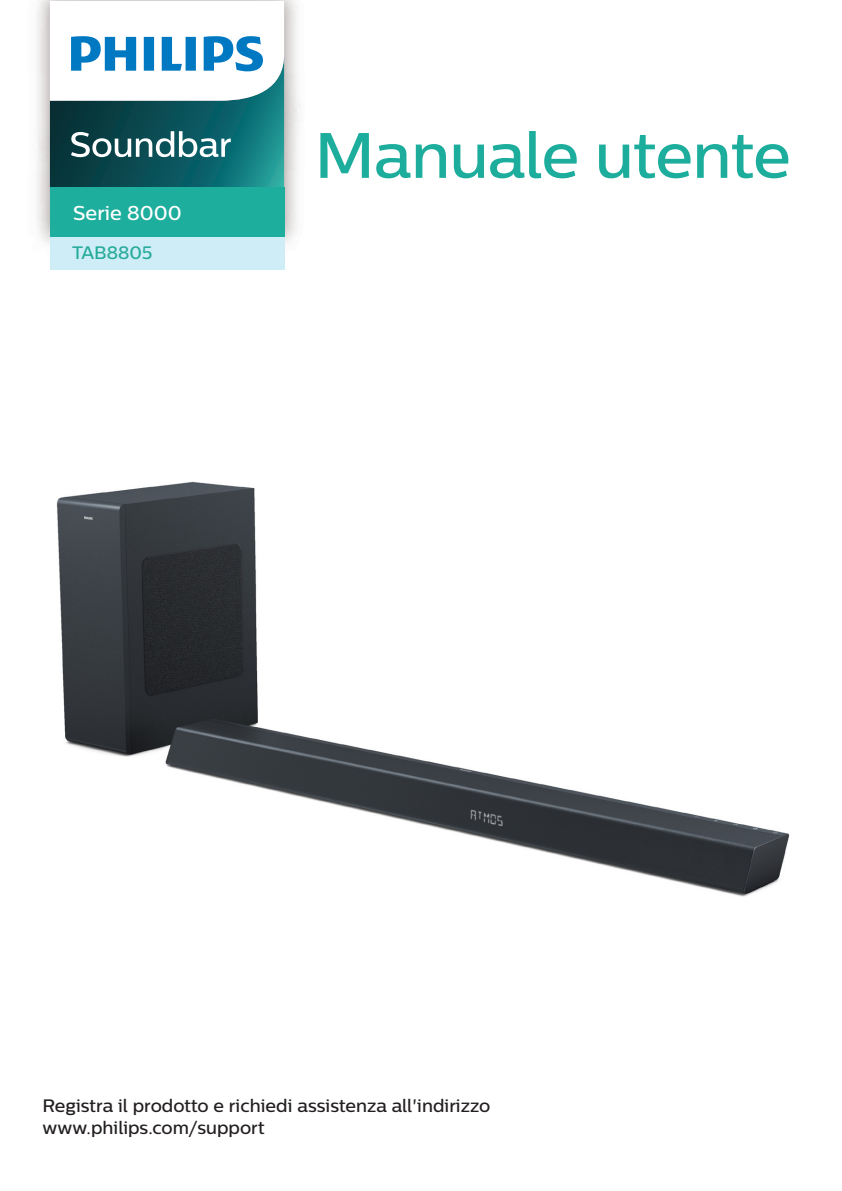
<style>
.page{position:relative;width:842px;height:1191px;background:#fff}
.page>*{position:absolute;margin:0;border:0;box-sizing:border-box;transform-origin:0 0}
.t1{font:500 64px "Centrale Sans";letter-spacing:-.01em;color:#1cad9c}
.t2{font:500 20px "Centrale Sans";color:#fff}
.t3{font:500 18px/22px "Centrale Sans";color:#231f20}
.t4{font:500 18px "Centrale Sans";color:#26ab9a}
</style>
<div class="page">
<img style="left:56px;top:481px;width:734px;height:416px">
<img style="left:37px;top:171px;width:260px;height:88px">
<img style="left:37px;top:0;width:260px;height:73px">
<img style="left:37px;top:73px;width:263px;height:98px">
<div style="left:50px;top:237px;width:234px;height:32px;background:#cfedf7"></div>
<div style="left:50px;top:188px;width:234px;height:49px;background:#1dae9d"></div>
<svg style="left:50px;top:1px;width:234px;height:187px"></svg>
<p class="t2" style="left:73px;top:201px;width:110px">Serie 8000</p>
<p class="t4" style="left:72px;top:242px;width:82px">TAB8805</p>
<h1 class="t1" style="left:315px;top:118px;width:478px">Manuale utente</h1>
<p class="t3" style="left:43px;top:1094px;width:449px">Registra il prodotto e richiedi assistenza all'indirizzo www.philips.com/support</p>
</div>
